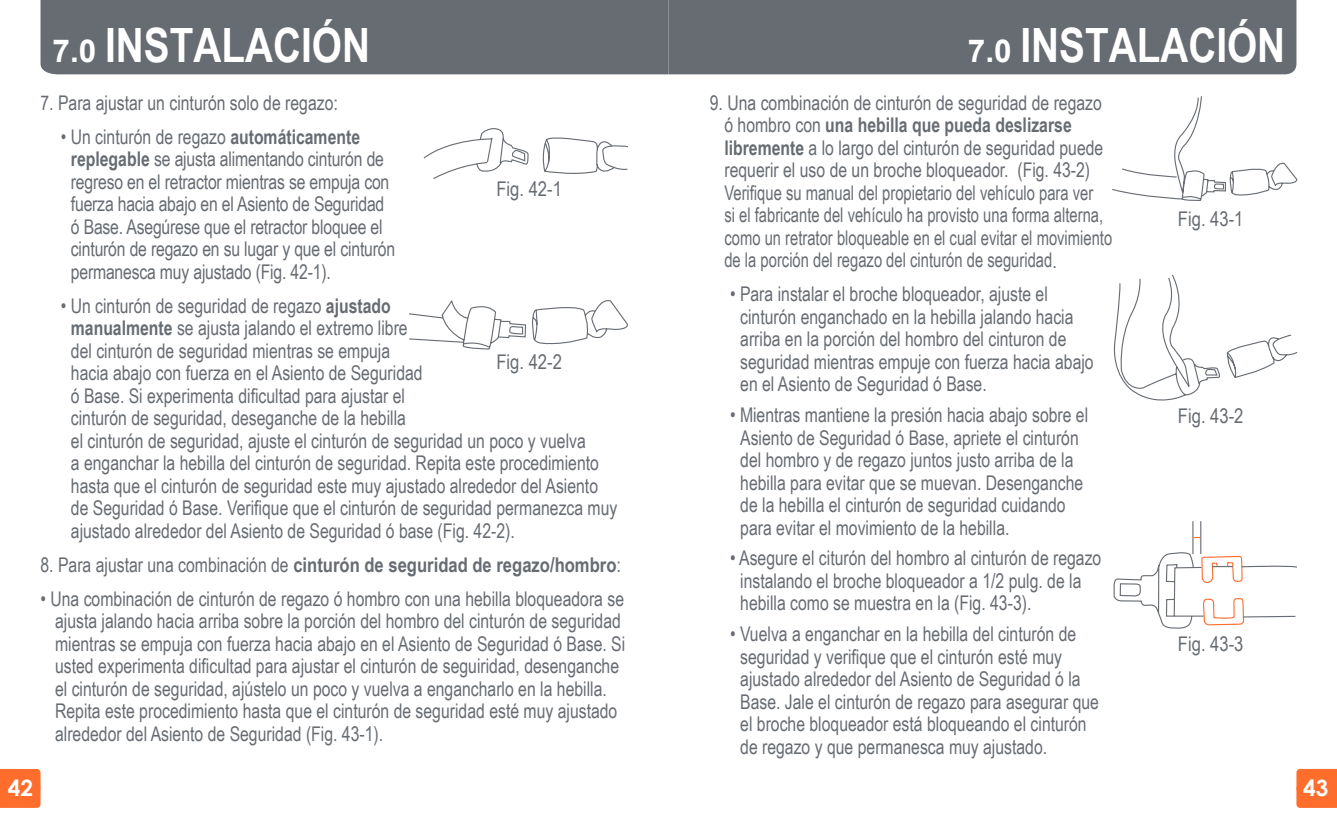
<style>
.page{position:relative;width:1337px;height:821px;background:#fff}
.page>*{position:absolute;margin:0;border:0;box-sizing:border-box;transform-origin:0 0}
.t1{font:700 47.25px "Arial Narrow";color:#fff}
.t2{font:700 22.5px "Century Gothic";color:#fff}
.t3{font:20.25px/22.5px "Arial Narrow";color:#676c72;scale:.95 1}
.t4{font:700 20.25px "Arial Narrow";color:#676c72}
.t5{font:20.25px "Arial Narrow";color:#676c72}
.s1{font-family:"Arial";font-size:31.5px}
.s2{font-weight:700}
.s3{font-weight:400}
</style>
<div class="page">
<div style="left:668px;top:0;width:628px;height:74px;background:#676c72"></div>
<div style="left:40px;top:0;width:628px;height:74px;background:#676c72"></div>
<div style="left:0;top:769px;width:40px;height:38px;background:#ff6d2d"></div>
<div style="left:1296px;top:768px;width:40px;height:39px;background:#ff6d2d"></div>
<svg style="left:423px;top:128px;width:205px;height:51px"></svg>
<svg style="left:409px;top:300px;width:219px;height:50px"></svg>
<svg style="left:1112px;top:96px;width:186px;height:105px"></svg>
<svg style="left:1113px;top:275px;width:185px;height:126px"></svg>
<svg style="left:1113px;top:521px;width:184px;height:108px"></svg>
<h1 class="t1" style="left:53px;top:9px;width:319px"><span class="s1">7.0</span> INSTALACIÓN</h1>
<h1 class="t1" style="left:968px;top:9px;width:319px"><span class="s1">7.0</span> INSTALACIÓN</h1>
<p class="t3" style="left:40px;top:90px;width:315px">7. Para ajustar un cinturón solo de regazo:</p>
<p class="t3" style="left:71px;top:124px;width:343px;text-indent:-10px">• Un cinturón de regazo <span class="s2">automáticamente replegable</span> se ajusta alimentando cinturón de regreso en el retractor mientras se empuja con fuerza hacia abajo en el Asiento de Seguridad ó Base. Asegúrese que el retractor bloquee el cinturón de regazo en su lugar y que el cinturón permanesca muy ajustado (Fig. 42-1).</p>
<p class="t3" style="left:71px;top:293px;width:577px;text-indent:-10px">• Un cinturón de seguridad de regazo <span class="s2">ajustado<br>manualmente</span> se ajusta jalando el extremo libre<br>del cinturón de seguridad mientras se empuja<br>hacia abajo con fuerza en el Asiento de Seguridad<br>ó Base. Si experimenta dificultad para ajustar el<br>cinturón de seguridad, deseganche de la hebilla<br>el cinturón de seguridad, ajuste el cinturón de seguridad un poco y vuelva<br>a enganchar la hebilla del cinturón de seguridad. Repita este procedimiento hasta que el cinturón de seguridad este muy ajustado alrededor del Asiento de Seguridad ó Base. Verifique que el cinturón de seguridad permanezca muy ajustado alrededor del Asiento de Seguridad ó base (Fig. 42-2).</p>
<p class="t4" style="left:40px;top:549px;width:582px"><span class="s3">8. Para ajustar una combinación de</span> cinturón de seguridad de regazo/hombro<span class="s3">:</span></p>
<p class="t3" style="left:55px;top:586px;width:602px;text-indent:-15px">• Una combinación de cinturón de regazo ó hombro con una hebilla bloqueadora se ajusta jalando hacia arriba sobre la porción del hombro del cinturón de seguridad mientras se empuja con fuerza hacia abajo en el Asiento de Seguridad ó Base. Si usted experimenta dificultad para ajustar el cinturón de seguiridad, desenganche el cinturón de seguridad, ajústelo un poco y vuelva a engancharlo en la hebilla.<br>Repita este procedimiento hasta que el cinturón de seguridad esté muy ajustado alrededor del Asiento de Seguridad (Fig. 43-1).</p>
<p class="t3" style="left:724px;top:91px;width:410px;text-indent:-15px">9. Una combinación de cinturón de seguridad de regazo ó hombro con <span class="s2">una hebilla que pueda deslizarse libremente</span> a lo largo del cinturón de seguridad puede requerir el uso de un broche bloqueador. (Fig. 43-2)<br>Verifique su manual del propietario del vehículo para ver<br>si el fabricante del vehículo ha provisto una forma alterna, como un retrator bloqueable en el cual evitar el movimiento de la porción del regazo del cinturón de seguridad.</p>
<p class="t3" style="left:740px;top:282px;width:373px;text-indent:-10px">• Para instalar el broche bloqueador, ajuste el cinturón enganchado en la hebilla jalando hacia arriba en la porción del hombro del cinturon de seguridad mientras empuje con fuerza hacia abajo en el Asiento de Seguridad ó Base.</p>
<p class="t3" style="left:740px;top:403px;width:368px;text-indent:-10px">• Mientras mantiene la presión hacia abajo sobre el Asiento de Seguridad ó Base, apriete el cinturón del hombro y de regazo juntos justo arriba de la hebilla para evitar que se muevan. Desenganche de la hebilla el cinturón de seguridad cuidando para evitar el movimiento de la hebilla.</p>
<p class="t3" style="left:740px;top:546px;width:382px;text-indent:-10px">• Asegure el citurón del hombro al cinturón de regazo instalando el broche bloqueador a 1/2 pulg. de la hebilla como se muestra en la (Fig. 43-3).</p>
<p class="t3" style="left:740px;top:621px;width:379px;text-indent:-10px">• Vuelva a enganchar en la hebilla del cinturón de seguridad y verifique que el cinturón esté muy ajustado alrededor del Asiento de Seguridad ó la Base. Jale el cinturón de regazo para asegurar que el broche bloqueador está bloqueando el cinturón de regazo y que permanesca muy ajustado.</p>
<p class="t5" style="left:496px;top:174px;width:67px">Fig. 42-1</p>
<p class="t5" style="left:1177px;top:204px;width:67px">Fig. 43-1</p>
<p class="t5" style="left:496px;top:347px;width:67px">Fig. 42-2</p>
<p class="t5" style="left:1177px;top:400px;width:67px">Fig. 43-2</p>
<p class="t5" style="left:1177px;top:628px;width:67px">Fig. 43-3</p>
<p class="t2" style="left:8px;top:773px;width:27px">42</p>
<p class="t2" style="left:1303px;top:773px;width:27px">43</p>
</div>
